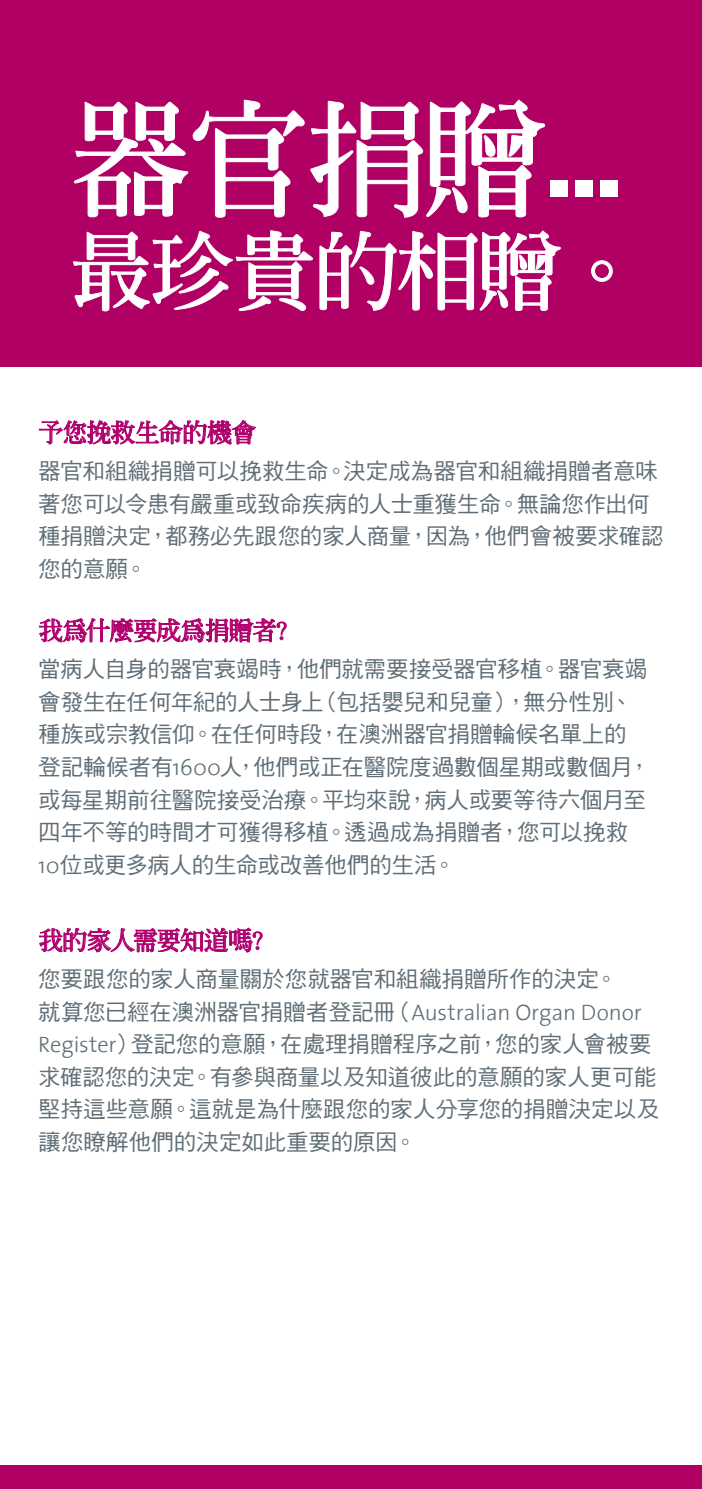
<style>
.page{position:relative;width:702px;height:1489px;background:#fff}
.page>*{position:absolute;margin:0;border:0;box-sizing:border-box;transform-origin:0 0}
.t1{font:700 125px "Inn Ming";color:#fff}
.t2{font:700 85px "Inn Ming";letter-spacing:-.04em;color:#fff}
.t3{font:700 25px "Inn Ming";letter-spacing:-.04em;color:#b0006d}
.t4{font:22.5px/32.5px "DF Hei Std W5";letter-spacing:-.005em;color:#606e77}
.t5{font:300 22.5px "The Sans";letter-spacing:-.005em;color:#606e77}
.s1{font-family:"Glypha"}
.s2{font-family:"The Sans";font-weight:300}
.s3{font-family:"DF Hei Std W5";font-weight:400}
</style>
<div class="page">
<svg style="left:39px;top:420px;width:217px;height:25px"></svg>
<svg style="left:39px;top:618px;width:248px;height:25px"></svg>
<svg style="left:39px;top:927px;width:224px;height:26px"></svg>
<div style="left:0;top:1465px;width:702px;height:23px;background:#b10064"></div>
<div style="left:0;top:0;width:702px;height:366px;background:#b10064"></div>
<svg style="left:74px;top:99px;width:471px;height:119px"></svg>
<svg style="left:73px;top:231px;width:240px;height:80px"></svg>
<svg style="left:319px;top:230px;width:242px;height:81px"></svg>
<svg style="left:591px;top:260px;width:21px;height:22px"></svg>
<h1 class="t1" style="left:68px;top:96px;width:559px">器官捐贈<span class="s1">...</span></h1>
<h2 class="t2" style="left:68px;top:228px;width:577px">最珍貴的相贈。</h2>
<p class="t3" style="left:38px;top:420px;width:219px">予您挽救生命的機會</p>
<p class="t4" style="left:38px;top:454px;width:627px">器官和組織捐贈可以挽救生命。決定成為器官和組織捐贈者意味著您可以令患有嚴重或致命疾病的人士重獲生命。無論您作出何種捐贈決定，都務必先跟您的家人商量，因為，他們會被要求確認您的意願。</p>
<p class="t3" style="left:38px;top:617px;width:251px">我為什麼要成為捐贈者?</p>
<p class="t4" style="left:38px;top:652px;width:613px">當病人自身的器官衰竭時，他們就需要接受器官移植。器官衰竭會發生在任何年紀的人士身上（包括嬰兒和兒童），無分性別、種族或宗教信仰。在任何時段，在澳洲器官捐贈輪候名單上的登記輪候者有<span class="s2">1600</span>人，他們或正在醫院度過數個星期或數個月，或每星期前往醫院接受治療。平均來說，病人或要等待六個月至四年不等的時間才可獲得移植。透過成為捐贈者，您可以挽救<br><span class="s2">10</span>位或更多病人的生命或改善他們的生活。</p>
<p class="t3" style="left:38px;top:927px;width:227px">我的家人需要知道嗎?</p>
<p class="t4" style="left:38px;top:962px;width:581px">您要跟您的家人商量關於您就器官和組織捐贈所作的決定。</p>
<p class="t5" style="left:38px;top:993px;width:605px"><span class="s3">就算您已經在澳洲器官捐贈者登記冊（</span>Australian Organ Donor</p>
<p class="t4" style="left:38px;top:1027px;width:622px"><span class="s2">Register</span>）登記您的意願，在處理捐贈程序之前，您的家人會被要求確認您的決定。有參與商量以及知道彼此的意願的家人更可能堅持這些意願。這就是為什麼跟您的家人分享您的捐贈決定以及讓您瞭解他們的決定如此重要的原因。</p>
</div>
